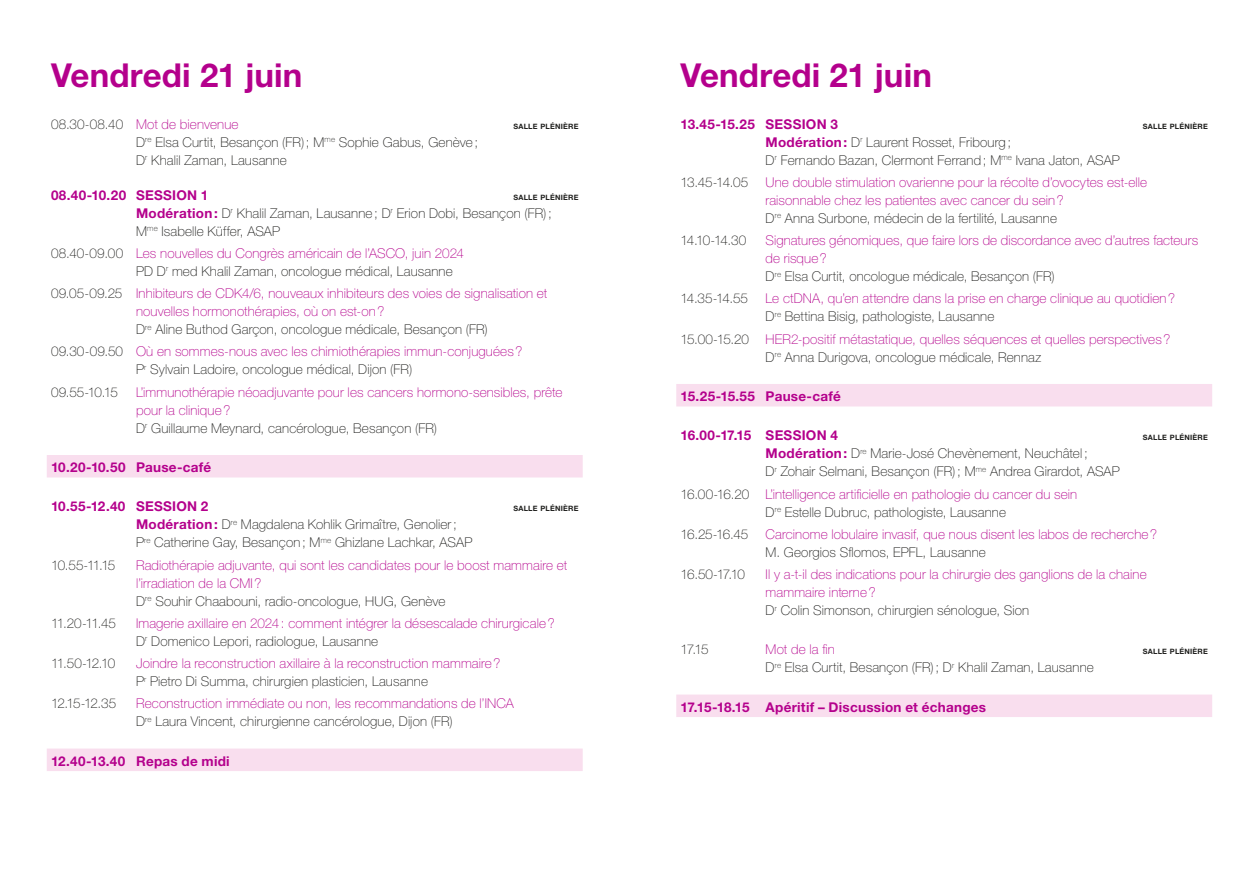
<style>
.page{position:relative;width:1259px;height:893px;background:#fff}
.page>*{position:absolute;margin:0;border:0;box-sizing:border-box;transform-origin:0 0}
.t1{font:700 33px "Helvetica Neue LT Std";letter-spacing:.005em;color:#b4008c}
.t2{font:100 13.5px/18px "Helvetica Neue LT Std";letter-spacing:.01em;color:#b4008c}
.t3{font:100 13.5px/18px "Helvetica Neue LT Std";letter-spacing:.01em;color:#1d1d1b}
.t4{font:700 13.5px "Helvetica Neue LT Std";letter-spacing:.02em;color:#b4008c}
.t5{font:700 7.35px "Helvetica Neue LT Std";letter-spacing:.03em;color:#1d1d1b}
.s1{color:#1d1d1b}
.s2{font-weight:700;color:#b4008c}
.s3{color:#b4008c}
</style>
<div class="page">
<div style="left:676px;top:384px;width:536px;height:22px;background:#f9deee"></div>
<div style="left:676px;top:694px;width:536px;height:23px;background:#f9deee"></div>
<div style="left:47px;top:455px;width:536px;height:22px;background:#f9deee"></div>
<div style="left:47px;top:748px;width:536px;height:23px;background:#f9deee"></div>
<h1 class="t1" style="left:51px;top:55px;width:253px">Vendredi 21 juin</h1>
<p class="t2" style="left:51px;top:115px;width:189px"><span class="s1">08.30-08.40</span> Mot de bienvenue</p>
<p class="t5" style="left:513px;top:122px;width:66px">SALLE PLÉNIÈRE</p>
<p class="t3" style="left:136px;top:133px;width:344px">D<sup>re</sup> Elsa Curtit, Besançon (FR); M<sup>me</sup> Sophie Gabus, Genève;<br>D<sup>r</sup> Khalil Zaman, Lausanne</p>
<p class="t4" style="left:51px;top:187px;width:159px">08.40-10.20 SESSION 1</p>
<p class="t5" style="left:513px;top:193px;width:66px">SALLE PLÉNIÈRE</p>
<p class="t3" style="left:136px;top:204px;width:417px"><span class="s2">Modération:</span> D<sup>r</sup> Khalil Zaman, Lausanne; D<sup>r</sup> Erion Dobi, Besançon (FR);<br>M<sup>me</sup> Isabelle Küffer, ASAP</p>
<p class="t3" style="left:136px;top:244px;width:329px;text-indent:-85px">08.40-09.00 <span class="s3">Les nouvelles du Congrès américain de l’ASCO, juin 2024<br></span>PD D<sup>r</sup> med Khalil Zaman, oncologue médical, Lausanne</p>
<p class="t2" style="left:136px;top:284px;width:413px;text-indent:-85px"><span class="s1">09.05-09.25</span> Inhibiteurs de CDK4/6, nouveaux inhibiteurs des voies de signalisation et nouvelles hormonothérapies, où on est-on?<br><span class="s1">D</span><sup>re</sup> <span class="s1">Aline Buthod Garçon, oncologue médicale, Besançon (FR)</span></p>
<p class="t2" style="left:136px;top:343px;width:388px;text-indent:-85px"><span class="s1">09.30-09.50</span> Où en sommes-nous avec les chimiothérapies immun-conjuguées?<br><span class="s1">P</span><sup>r</sup> <span class="s1">Sylvain Ladoire, oncologue médical, Dijon (FR)</span></p>
<p class="t3" style="left:51px;top:383px;width:68px">09.55-10.15</p>
<p class="t2" style="left:136px;top:383px;width:428px">L’immunothérapie néoadjuvante pour les cancers hormono-sensibles, prête pour la clinique?<br><span class="s1">D</span><sup>r</sup> <span class="s1">Guillaume Meynard, cancérologue, Besançon (FR)</span></p>
<p class="t4" style="left:51px;top:459px;width:162px">10.20-10.50 Pause-café</p>
<p class="t4" style="left:51px;top:498px;width:159px">10.55-12.40 SESSION 2</p>
<p class="t5" style="left:513px;top:504px;width:66px">SALLE PLÉNIÈRE</p>
<p class="t3" style="left:136px;top:515px;width:338px"><span class="s2">Modération:</span> D<sup>re</sup> Magdalena Kohlik Grimaître, Genolier;<br>P<sup>re</sup> Catherine Gay, Besançon; M<sup>me</sup> Ghizlane Lachkar, ASAP</p>
<p class="t3" style="left:51px;top:556px;width:66px">10.55-11.15</p>
<p class="t2" style="left:136px;top:556px;width:433px">Radiothérapie adjuvante, qui sont les candidates pour le boost mammaire et l’irradiation de la CMI?<br><span class="s1">D</span><sup>re</sup> <span class="s1">Souhir Chaabouni, radio-oncologue, HUG, Genève</span></p>
<p class="t3" style="left:51px;top:614px;width:67px">11.20-11.45</p>
<p class="t2" style="left:136px;top:614px;width:420px">Imagerie axillaire en 2024: comment intégrer la désescalade chirurgicale?<br><span class="s1">D</span><sup>r</sup> <span class="s1">Domenico Lepori, radiologue, Lausanne</span></p>
<p class="t3" style="left:51px;top:654px;width:66px">11.50-12.10</p>
<p class="t2" style="left:136px;top:654px;width:366px">Joindre la reconstruction axillaire à la reconstruction mammaire?<br><span class="s1">P</span><sup>r</sup> <span class="s1">Pietro Di Summa, chirurgien plasticien, Lausanne</span></p>
<p class="t3" style="left:51px;top:694px;width:67px">12.15-12.35</p>
<p class="t2" style="left:136px;top:694px;width:379px">Reconstruction immédiate ou non, les recommandations de l’INCA<br><span class="s1">D</span><sup>re</sup> <span class="s1">Laura Vincent, chirurgienne cancérologue, Dijon (FR)</span></p>
<p class="t4" style="left:51px;top:752px;width:180px">12.40-13.40 Repas de midi</p>
<h1 class="t1" style="left:680px;top:55px;width:253px">Vendredi 21 juin</h1>
<p class="t4" style="left:680px;top:116px;width:159px">13.45-15.25 SESSION 3</p>
<p class="t5" style="left:1143px;top:122px;width:66px">SALLE PLÉNIÈRE</p>
<p class="t3" style="left:765px;top:133px;width:356px"><span class="s2">Modération:</span> D<sup>r</sup> Laurent Rosset, Fribourg;<br>D<sup>r</sup> Fernando Bazan, Clermont Ferrand; M<sup>me</sup> Ivana Jaton, ASAP</p>
<p class="t3" style="left:680px;top:173px;width:69px">13.45-14.05</p>
<p class="t2" style="left:765px;top:173px;width:383px">Une double stimulation ovarienne pour la récolte d’ovocytes est-elle raisonnable chez les patientes avec cancer du sein?<br><span class="s1">D</span><sup>re</sup> <span class="s1">Anna Surbone, médecin de la fertilité, Lausanne</span></p>
<p class="t3" style="left:680px;top:231px;width:67px">14.10-14.30</p>
<p class="t2" style="left:765px;top:231px;width:434px">Signatures génomiques, que faire lors de discordance avec d’autres facteurs de risque?<br><span class="s1">D</span><sup>re</sup> <span class="s1">Elsa Curtit, oncologue médicale, Besançon (FR)</span></p>
<p class="t3" style="left:680px;top:290px;width:69px">14.35-14.55</p>
<p class="t2" style="left:765px;top:290px;width:411px">Le ctDNA, qu’en attendre dans la prise en charge clinique au quotidien?<br><span class="s1">D</span><sup>re</sup> <span class="s1">Bettina Bisig, pathologiste, Lausanne</span></p>
<p class="t2" style="left:765px;top:330px;width:406px;text-indent:-85px"><span class="s1">15.00-15.20</span> HER2-positif métastatique, quelles séquences et quelles perspectives?<br><span class="s1">D</span><sup>re</sup> <span class="s1">Anna Durigova, oncologue médicale, Rennaz</span></p>
<p class="t4" style="left:680px;top:388px;width:162px">15.25-15.55 Pause-café</p>
<p class="t4" style="left:680px;top:427px;width:159px">16.00-17.15 SESSION 4</p>
<p class="t5" style="left:1143px;top:433px;width:66px">SALLE PLÉNIÈRE</p>
<p class="t3" style="left:765px;top:444px;width:356px"><span class="s2">Modération:</span> D<sup>re</sup> Marie-José Chevènement, Neuchâtel;<br>D<sup>r</sup> Zohair Selmani, Besançon (FR); M<sup>me</sup> Andrea Girardot, ASAP</p>
<p class="t2" style="left:765px;top:485px;width:313px;text-indent:-85px"><span class="s1">16.00-16.20</span> L’intelligence artificielle en pathologie du cancer du sein<br><span class="s1">D</span><sup>re</sup> <span class="s1">Estelle Dubruc, pathologiste, Lausanne</span></p>
<p class="t3" style="left:680px;top:525px;width:69px">16.25-16.45</p>
<p class="t2" style="left:765px;top:525px;width:393px">Carcinome lobulaire invasif, que nous disent les labos de recherche?</p>
<p class="t3" style="left:765px;top:543px;width:222px">M. Georgios Sflomos, EPFL, Lausanne</p>
<p class="t3" style="left:680px;top:565px;width:66px">16.50-17.10</p>
<p class="t2" style="left:765px;top:565px;width:383px">Il y a-t-il des indications pour la chirurgie des ganglions de la chaine mammaire interne?<br><span class="s1">D</span><sup>r</sup> <span class="s1">Colin Simonson, chirurgien sénologue, Sion</span></p>
<p class="t3" style="left:680px;top:640px;width:30px">17.15</p>
<p class="t2" style="left:765px;top:640px;width:71px">Mot de la fin</p>
<p class="t5" style="left:1143px;top:647px;width:66px">SALLE PLÉNIÈRE</p>
<p class="t3" style="left:765px;top:658px;width:330px">D<sup>re</sup> Elsa Curtit, Besançon (FR); D<sup>r</sup> Khalil Zaman, Lausanne</p>
<p class="t4" style="left:680px;top:698px;width:307px">17.15-18.15 Apéritif – Discussion et échanges</p>
</div>
